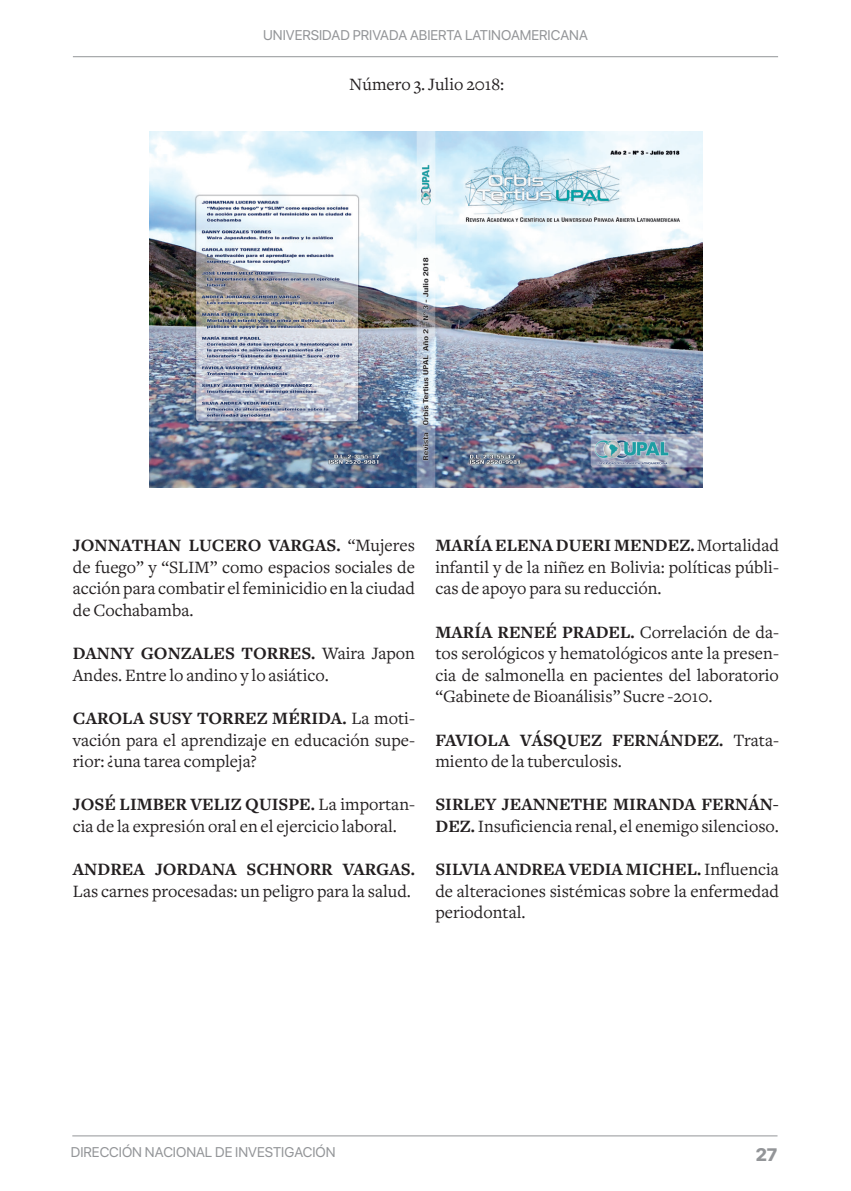
<style>
.page{position:relative;width:851px;height:1191px;background:#fff}
.page>*{position:absolute;margin:0;border:0;box-sizing:border-box;transform-origin:0 0}
.Cuerpo{font:18px/21.6px "Freight Text";color:#231f20;text-align:justify}
.t1{font:800 18px "SF Pro Display";color:#939598}
.t2{font:14px "SF Pro Display";color:#939598}
.s1{font-weight:700}
</style>
<div class="page">
<hr style="left:73px;top:56px;width:705px;height:1px;background:#939598">
<hr style="left:72px;top:1135px;width:705px;height:1px;background:#939598">
<img style="left:149px;top:131px;width:553px;height:356px">
<p class="t2" style="left:263px;top:24px;width:326px">UNIVERSIDAD PRIVADA ABIERTA LATINOAMERICANA</p>
<p class="Cuerpo" style="left:349px;top:74px;width:156px">Número 3. Julio 2018:</p>
<p class="Cuerpo" style="left:73px;top:535px;width:343px"><span class="s1">JONNATHAN LUCERO VARGAS.</span> “Mujeres de fuego” y “SLIM” como espacios sociales de acción para combatir el feminicidio en la ciudad de Cochabamba.</p>
<p class="Cuerpo" style="left:73px;top:643px;width:343px"><span class="s1">DANNY GONZALES TORRES.</span> Waira Japon<br>Andes. Entre lo andino y lo asiático.</p>
<p class="Cuerpo" style="left:73px;top:707px;width:343px"><span class="s1">CAROLA SUSY TORREZ MÉRIDA.</span> La moti&shy;vación para el aprendizaje en educación supe&shy;rior: ¿una tarea compleja?</p>
<p class="Cuerpo" style="left:73px;top:794px;width:343px"><span class="s1">JOSÉ LIMBER VELIZ QUISPE.</span> La importan&shy;cia de la expresión oral en el ejercicio laboral.</p>
<p class="Cuerpo" style="left:73px;top:859px;width:343px"><span class="s1">ANDREA JORDANA SCHNORR VARGAS.<br></span>Las carnes procesadas: un peligro para la salud.</p>
<p class="Cuerpo" style="left:435px;top:535px;width:345px"><span class="s1">MARÍA ELENA DUERI MENDEZ.</span> Mortalidad infantil y de la niñez en Bolivia: políticas públi&shy;cas de apoyo para su reducción.</p>
<p class="Cuerpo" style="left:435px;top:621px;width:345px"><span class="s1">MARÍA RENEÉ PRADEL.</span> Correlación de da&shy;tos serológicos y hematológicos ante la presen&shy;cia de salmonella en pacientes del laboratorio “Gabinete de Bioanálisis” Sucre -2010.</p>
<p class="Cuerpo" style="left:435px;top:729px;width:345px"><span class="s1">FAVIOLA VÁSQUEZ FERNÁNDEZ.</span> Trata&shy;miento de la tuberculosis.</p>
<p class="Cuerpo" style="left:435px;top:794px;width:345px"><span class="s1">SIRLEY JEANNETHE MIRANDA FERNÁN-<br>DEZ.</span> Insuficiencia renal, el enemigo silencioso.</p>
<p class="Cuerpo" style="left:435px;top:859px;width:345px"><span class="s1">SILVIA ANDREA VEDIA MICHEL.</span> Influencia de alteraciones sistémicas sobre la enfermedad periodontal.</p>
<p class="t2" style="left:71px;top:1141px;width:266px">DIRECCIÓN NACIONAL DE INVESTIGACIÓN</p>
<p class="t1" style="left:755px;top:1144px;width:23px">27</p>
</div>
